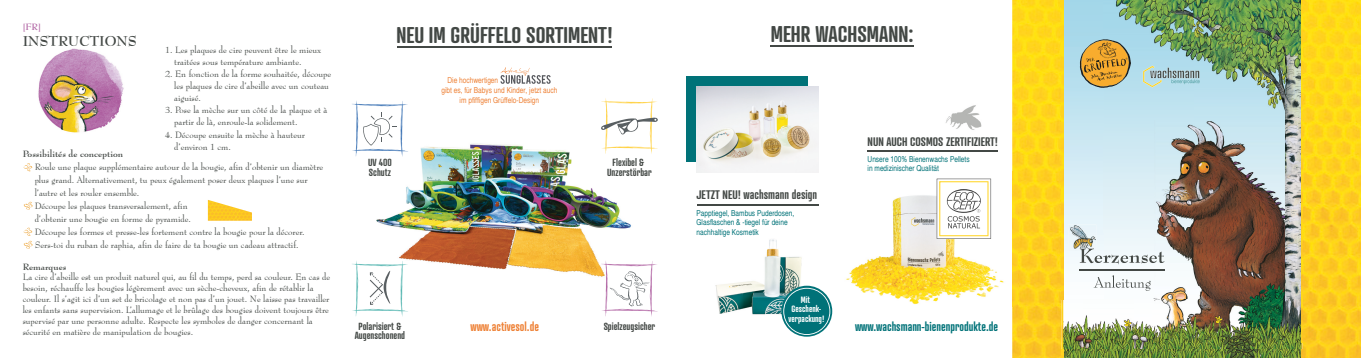
<style>
.page{position:relative;width:1361px;height:358px;background:#fff}
.page>*{position:absolute;margin:0;border:0;box-sizing:border-box;transform-origin:0 0}
.t1{font:600 22px "Atrament";color:#434845}
.t2{font:700 14px "Bernhard Modern BT";color:#434845}
.t3{font:600 12px "Atrament";color:#434845}
.t4{font:600 12px "Atrament";color:#007278}
.t5{font:600 12px "Atrament";color:#ee8034}
.t6{font:600 10px/9.3px "Atrament";color:#434845}
.t7{font:9px/13px "Bernhard Modern BT";color:#434845}
.t8{font:700 9px "Bernhard Modern BT";color:#434845}
.t9{font:700 9px "Bernhard Modern BT";color:#b267a5}
.t10{font:600 8.9px/9.5px "Atrament";color:#fff;text-align:center}
.t11{font:condensed 8px/9.6px "Helsinki";color:#007278}
.t12{font:condensed 8px "Helsinki";color:#ee8034}
</style>
<div class="page">
<img style="left:376px;top:143px;width:255px;height:134px">
<svg style="left:352px;top:101px;width:56px;height:56px"></svg>
<svg style="left:601px;top:98px;width:57px;height:56px"></svg>
<svg style="left:500px;top:67px;width:51px;height:17px"></svg>
<hr style="left:397px;top:47px;width:214px;height:1px;background:#434845">
<svg style="left:601px;top:260px;width:57px;height:56px"></svg>
<svg style="left:352px;top:260px;width:56px;height:56px"></svg>
<img style="left:715px;top:239px;width:87px;height:81px">
<svg style="left:781px;top:285px;width:51px;height:51px"></svg>
<svg style="left:783px;top:287px;width:47px;height:47px;background:#29878c"></svg>
<img style="left:846px;top:179px;width:158px;height:126px">
<svg style="left:936px;top:178px;width:55px;height:60px"></svg>
<img style="left:945px;top:105px;width:37px;height:25px">
<hr style="left:867px;top:150px;width:131px;height:1px;background:#434845">
<hr style="left:696px;top:204px;width:122px;height:1px;background:#434845">
<div style="left:686px;top:76px;width:122px;height:85px;background:#007278"></div>
<img style="left:696px;top:87px;width:122px;height:85px">
<hr style="left:771px;top:45px;width:143px;height:1px;background:#434845">
<img style="left:1061px;top:0;width:43px;height:298px">
<img style="left:1104px;top:0;width:181px;height:66px">
<img style="left:1194px;top:66px;width:91px;height:54px">
<img style="left:1104px;top:133px;width:50px;height:138px">
<img style="left:1154px;top:120px;width:131px;height:143px">
<img style="left:1220px;top:263px;width:65px;height:35px">
<img style="left:1154px;top:263px;width:66px;height:23px">
<img style="left:1161px;top:286px;width:67px;height:12px">
<img style="left:1285px;top:0;width:17px;height:342px">
<img style="left:1063px;top:298px;width:80px;height:25px">
<img style="left:1063px;top:323px;width:101px;height:26px">
<img style="left:1164px;top:342px;width:121px;height:7px">
<img style="left:1152px;top:298px;width:76px;height:37px">
<img style="left:1228px;top:298px;width:57px;height:22px">
<img style="left:1154px;top:335px;width:66px;height:7px">
<img style="left:1220px;top:320px;width:65px;height:22px">
<img style="left:1063px;top:350px;width:222px;height:7px">
<img style="left:1063px;top:349px;width:222px;height:1px">
<svg style="left:1143px;top:65px;width:56px;height:22px"></svg>
<hr style="left:1079px;top:269px;width:86px;height:1px;background:#434845">
<svg style="left:1093px;top:275px;width:58px;height:23px"></svg>
<svg style="left:1080px;top:39px;width:51px;height:49px;background:#c4a058"></svg>
<img style="left:1068px;top:224px;width:28px;height:26px">
<svg style="left:1079px;top:248px;width:85px;height:16px"></svg>
<img style="left:1302px;top:0;width:59px;height:357px">
<svg style="left:1285px;top:342px;width:17px;height:15px"></svg>
<img style="left:1012px;top:0;width:49px;height:357px">
<img style="left:1061px;top:298px;width:2px;height:51px">
<svg style="left:1061px;top:349px;width:2px;height:8px"></svg>
<img style="left:208px;top:200px;width:44px;height:20px">
<svg style="left:24px;top:163px;width:8px;height:8px"></svg>
<svg style="left:24px;top:201px;width:9px;height:8px"></svg>
<svg style="left:24px;top:227px;width:9px;height:21px"></svg>
<img style="left:38px;top:46px;width:92px;height:87px">
<p class="t9" style="left:23px;top:21px;width:20px">[FR]</p>
<h2 class="t2" style="left:23px;top:32px;width:116px">INSTRUCTIONS</h2>
<p class="t7" style="left:174px;top:44px;width:148px;line-height:12px;text-indent:-9px">1. Les plaques de cire peuvent être le mieux traitées sous température ambiante.</p>
<p class="t7" style="left:174px;top:68px;width:158px;line-height:12px;text-indent:-9px">2. En fonction de la forme souhaitée, découpe les plaques de cire d’abeille avec un couteau aiguisé.</p>
<p class="t7" style="left:174px;top:104px;width:155px;line-height:12px;text-indent:-9px">3. Pose la mèche sur un côté de la plaque et à partir de là, enroule-la solidement.</p>
<p class="t7" style="left:174px;top:128px;width:132px;line-height:12px;text-indent:-9px">4. Découpe ensuite la mèche à hauteur d’environ 1 cm.</p>
<p class="t8" style="left:23px;top:148px;width:102px">Possibilités de conception</p>
<p class="t7" style="left:35px;top:159px;width:290px">Roule une plaque supplémentaire autour de la bougie, afin d’obtenir un diamètre plus grand. Alternativement, tu peux également poser deux plaques l’une sur l’autre et les rouler ensemble.<br>Découpe les plaques transversalement, afin<br>d’obtenir une bougie en forme de pyramide.<br>Découpe les formes et presse-les fortement contre la bougie pour la décorer.<br>Sers-toi du ruban de raphia, afin de faire de ta bougie un cadeau attractif.</p>
<p class="t8" style="left:23px;top:260px;width:45px">Remarques</p>
<p class="t7" style="left:23px;top:271px;width:309px;line-height:10.8px">La cire d’abeille est un produit naturel qui, au fil du temps, perd sa couleur. En cas de besoin, réchauffe les bougies légèrement avec un sèche-cheveux, afin de rétablir la couleur. Il s’agit ici d’un set de bricolage et non pas d’un jouet. Ne laisse pas travailler les enfants sans supervision. L’allumage et le brûlage des bougies doivent toujours être supervisé par une personne adulte. Respecte les symboles de danger concernant la sécurité en matière de manipulation de bougies.</p>
<h1 class="t1" style="left:396px;top:21px;width:218px">NEU IM GRÜFFELO SORTIMENT!</h1>
<p class="t12" style="left:447px;top:75px;width:52px">Die hochwertigen</p>
<p class="t12" style="left:441px;top:85px;width:117px">gibt es, für Babys und Kinder, jetzt auch</p>
<p class="t12" style="left:460px;top:94px;width:81px">im pfiffigen Grüffelo-Design</p>
<p class="t6" style="left:368px;top:157px;width:25px">UV 400<br>Schutz</p>
<p class="t6" style="left:607px;top:157px;width:46px;text-align:center">Flexibel &amp;<br>Unzerstörbar</p>
<h3 class="t5" style="left:470px;top:319px;width:70px">www.activesol.de</h3>
<p class="t6" style="left:359px;top:321px;width:44px">Polarisiert &amp;</p>
<p class="t6" style="left:604px;top:321px;width:53px">Spielzeugsicher</p>
<p class="t6" style="left:355px;top:330px;width:52px">Augenschonend</p>
<h1 class="t1" style="left:771px;top:20px;width:144px">MEHR WACHSMANN:</h1>
<h3 class="t3" style="left:696px;top:187px;width:122px">JETZT NEU! wachsmann design</h3>
<p class="t11" style="left:696px;top:207px;width:99px">Papptiegel, Bambus Puderdosen,<br>Glasflaschen &amp; -tiegel für deine nachhaltige Kosmetik</p>
<p class="t10" style="left:788px;top:294px;width:37px">Mit<br>Geschenk&shy;verpackung!</p>
<h3 class="t3" style="left:867px;top:134px;width:132px">NUN AUCH COSMOS ZERTIFIZIERT!</h3>
<p class="t11" style="left:867px;top:153px;width:104px">Unsere 100% Bienenwachs Pellets in medizinischer Qualität</p>
<h3 class="t4" style="left:855px;top:319px;width:145px">www.wachsmann-bienenprodukte.de</h3>
</div>
